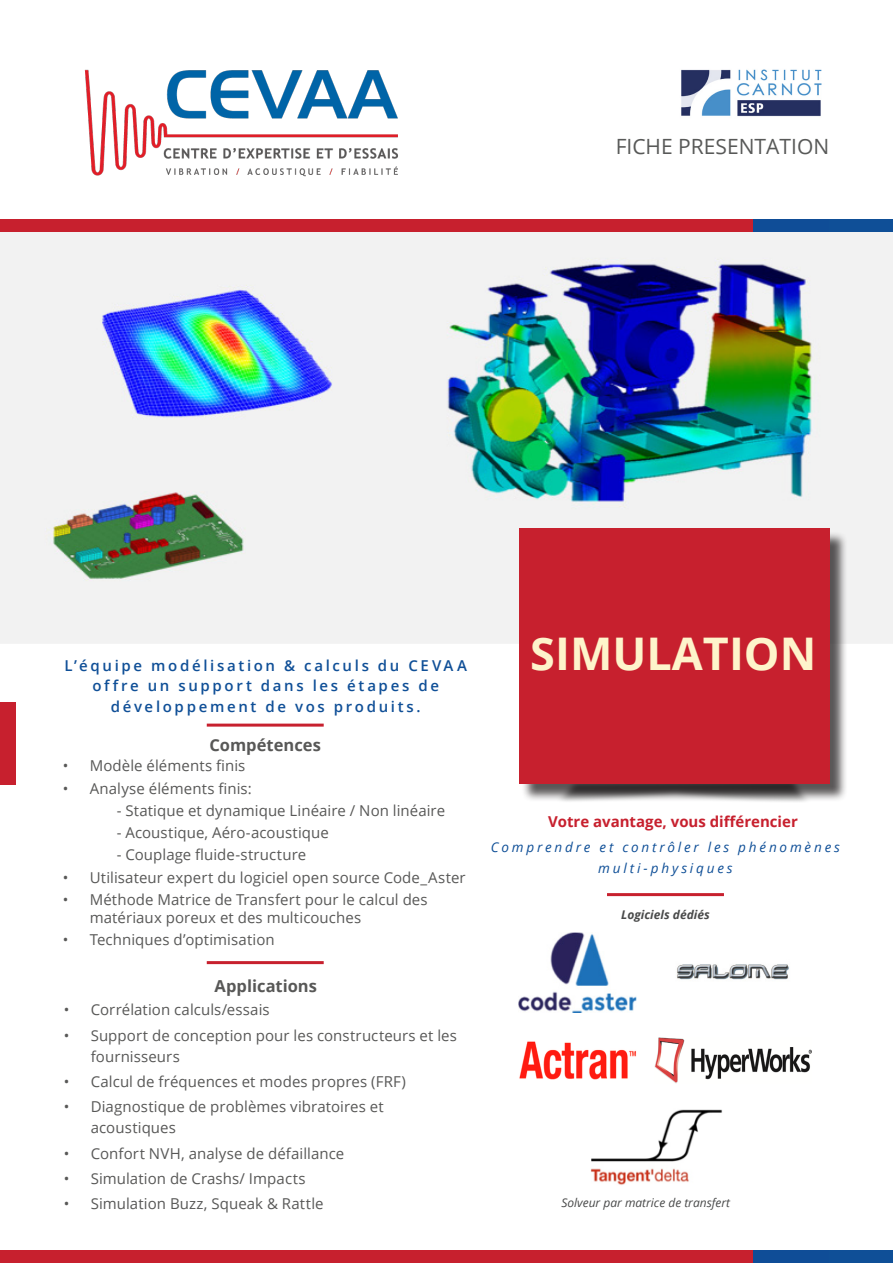
<style>
.page{position:relative;width:893px;height:1263px;background:#fff}
.page>*{position:absolute;margin:0;border:0;box-sizing:border-box;transform-origin:0 0}
.t1{font:700 45px "Open Sans";color:#fef4cb}
.t2{font:21px "Open Sans";color:#585958}
.Box_-_Title{font:700 16.5px "Open Sans";color:#585857}
.Text_3{font:15px/21px "Open Sans";letter-spacing:.005em;color:#585857}
.URL{font:600 15px/19.5px "Open Sans";letter-spacing:.175em;color:#0f4f97;text-align:center}
.t3{font:700 15px "Open Sans";color:#c7202e}
.URL-2{font:italic 13.5px/21px "Open Sans";letter-spacing:.21em;color:#0f4f97;text-align:center}
.t4{font:italic 12px "Open Sans";color:#494a4a}
.t5{font:italic 700 12px "Open Sans";color:#494a4a}
</style>
<div class="page">
<img style="left:0;top:232px;width:893px;height:412px">
<div style="left:829px;top:219px;width:64px;height:12px;background:#0f4f97"></div>
<div style="left:753px;top:219px;width:76px;height:12px;background:#0f4d97"></div>
<div style="left:0;top:219px;width:753px;height:12px;background:#c7202e"></div>
<div style="left:521px;top:531px;width:327px;height:272px;background:#231f20;opacity:.75"></div>
<div style="left:519px;top:529px;width:310px;height:255px;background:#c7202e"></div>
<img style="left:84px;top:69px;width:314px;height:108px">
<img style="left:681px;top:69px;width:141px;height:48px">
<div style="left:829px;top:1250px;width:64px;height:13px;background:#0f4f97"></div>
<div style="left:753px;top:1250px;width:76px;height:13px;background:#0f4d97"></div>
<div style="left:0;top:1250px;width:753px;height:13px;background:#c7202e"></div>
<div style="left:0;top:702px;width:15px;height:82px;background:#c7202e"></div>
<hr style="left:207px;top:724px;width:117px;height:3px;background:#c7202e">
<hr style="left:207px;top:961px;width:117px;height:3px;background:#c7202e">
<hr style="left:607px;top:893px;width:117px;height:3px;background:#c7202e">
<img style="left:519px;top:932px;width:117px;height:80px">
<img style="left:676px;top:964px;width:113px;height:16px">
<img style="left:519px;top:1041px;width:117px;height:38px">
<img style="left:655px;top:1037px;width:156px;height:46px">
<img style="left:590px;top:1109px;width:133px;height:76px">
<p class="t2" style="left:616px;top:132px;width:215px">FICHE PRESENTATION</p>
<p class="URL" style="left:65px;top:656px;width:404px">L’équipe modélisation &amp; calculs du CEVAA offre un support dans les étapes de</p>
<p class="URL" style="left:111px;top:696px;width:311px">développement de vos produits.</p>
<p class="Box_-_Title" style="left:209px;top:733px;width:113px">Compétences</p>
<p class="Text_3" style="left:63px;top:755px;width:184px">• Modèle éléments finis</p>
<p class="Text_3" style="left:63px;top:777px;width:190px">• Analyse éléments finis:</p>
<p class="Text_3" style="left:117px;top:799px;width:330px">- Statique et dynamique Linéaire / Non linéaire</p>
<p class="Text_3" style="left:117px;top:822px;width:214px">- Acoustique, Aéro-acoustique</p>
<p class="Text_3" style="left:117px;top:844px;width:191px">- Couplage fluide-structure</p>
<p class="Text_3" style="left:63px;top:866px;width:405px">• Utilisateur expert du logiciel open source Code_Aster</p>
<p class="Text_3" style="left:90px;top:890px;width:339px;line-height:18px;text-indent:-27px">• Méthode Matrice de Transfert pour le calcul des matériaux poreux et des multicouches</p>
<p class="Text_3" style="left:63px;top:929px;width:213px">• Techniques d’optimisation</p>
<p class="Box_-_Title" style="left:214px;top:975px;width:104px">Applications</p>
<p class="Text_3" style="left:64px;top:999px;width:207px">• Corrélation calculs/essais</p>
<p class="Text_3" style="left:91px;top:1024px;width:368px;text-indent:-27px">• Support de conception pour les constructeurs et les fournisseurs</p>
<p class="Text_3" style="left:64px;top:1071px;width:344px">• Calcul de fréquences et modes propres (FRF)</p>
<p class="Text_3" style="left:91px;top:1096px;width:294px;text-indent:-27px">• Diagnostique de problèmes vibratoires et acoustiques</p>
<p class="Text_3" style="left:64px;top:1142px;width:282px">• Confort NVH, analyse de défaillance</p>
<p class="Text_3" style="left:64px;top:1167px;width:243px">• Simulation de Crashs/ Impacts</p>
<p class="Text_3" style="left:64px;top:1193px;width:261px">• Simulation Buzz, Squeak &amp; Rattle</p>
<p class="t1" style="left:530px;top:622px;width:287px">SIMULATION</p>
<p class="t3" style="left:548px;top:811px;width:251px">Votre avantage, vous différencier</p>
<p class="URL-2" style="left:491px;top:836px;width:351px">Comprendre et contrôler les phénomènes multi-physiques</p>
<p class="t5" style="left:621px;top:906px;width:90px">Logiciels dédiés</p>
<p class="t4" style="left:561px;top:1194px;width:170px">Solveur par matrice de transfert</p>
</div>
